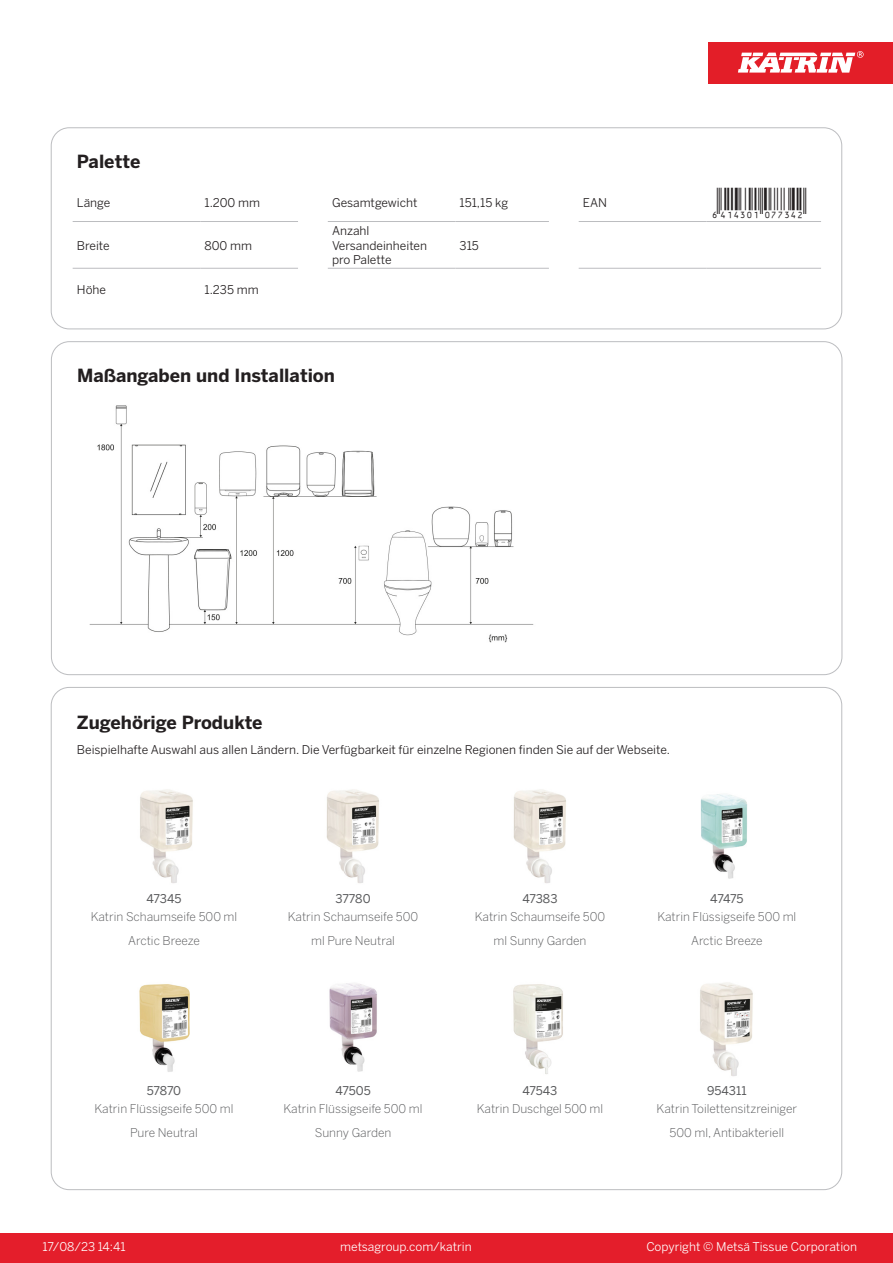
<style>
.page{position:relative;width:893px;height:1263px;background:#fff}
.page>*{position:absolute;margin:0;border:0;box-sizing:border-box;transform-origin:0 0}
.T_EAN{font:30px "Viisas EAN Matala";color:#231f20}
.T_TableHeader{font:700 18px "Benton Sans";color:#231f20}
.T_RelatedName{font:300 12px/24px "Benton Sans";color:#57585a;text-align:center}
.T_TableBody{font:12px/14.4px "Benton Sans";color:#231f20}
.t1{font:12px "Benton Sans";color:#fff}
.T_RelatedCode{font:12px "Benton Sans";letter-spacing:-.015em;color:#57585a}
</style>
<div class="page">
<div style="left:0;top:1233px;width:893px;height:30px;background:#e41e2b"></div>
<div style="left:708px;top:43px;width:185px;height:41px;background:#e31e28"></div>
<svg style="left:738px;top:51px;width:126px;height:22px"></svg>
<hr style="left:73px;top:221px;width:127px;height:1px;background:#bcbdc0">
<hr style="left:200px;top:221px;width:98px;height:1px;background:#bcbdc0">
<hr style="left:328px;top:221px;width:127px;height:1px;background:#bcbdc0">
<hr style="left:455px;top:221px;width:94px;height:1px;background:#bcbdc0">
<hr style="left:579px;top:221px;width:127px;height:1px;background:#bcbdc0">
<hr style="left:706px;top:221px;width:115px;height:1px;background:#bcbdc0">
<hr style="left:73px;top:268px;width:127px;height:1px;background:#bcbdc0">
<hr style="left:200px;top:268px;width:98px;height:1px;background:#bcbdc0">
<hr style="left:328px;top:268px;width:127px;height:1px;background:#bcbdc0">
<hr style="left:455px;top:268px;width:94px;height:1px;background:#bcbdc0">
<hr style="left:579px;top:268px;width:127px;height:1px;background:#bcbdc0">
<hr style="left:706px;top:268px;width:115px;height:1px;background:#bcbdc0">
<div style="left:51px;top:128px;width:791px;height:201px;border:1px solid #bcbdc0;border-radius:18px"></div>
<img style="left:89px;top:405px;width:445px;height:238px">
<img style="left:140px;top:789px;width:53px;height:94px">
<img style="left:326px;top:789px;width:53px;height:94px">
<img style="left:513px;top:789px;width:53px;height:94px">
<img style="left:700px;top:794px;width:47px;height:85px">
<img style="left:139px;top:984px;width:51px;height:88px">
<img style="left:329px;top:983px;width:48px;height:89px">
<img style="left:513px;top:984px;width:50px;height:90px">
<img style="left:700px;top:982px;width:53px;height:94px">
<p class="T_TableHeader" style="left:77px;top:150px;width:65px">Palette</p>
<p class="T_TableBody" style="left:77px;top:196px;width:35px">Länge</p>
<p class="T_TableBody" style="left:204px;top:196px;width:57px">1.200 mm</p>
<p class="T_TableBody" style="left:332px;top:196px;width:87px">Gesamtgewicht</p>
<p class="T_TableBody" style="left:460px;top:196px;width:50px">151,15 kg</p>
<p class="T_TableBody" style="left:583px;top:196px;width:26px">EAN</p>
<p class="T_EAN" style="left:710px;top:187px;width:97px">*6414301077342*</p>
<p class="T_TableBody" style="left:77px;top:238px;width:34px">Breite</p>
<p class="T_TableBody" style="left:204px;top:238px;width:49px">800 mm</p>
<p class="T_TableBody" style="left:332px;top:224px;width:97px">Anzahl<br>Versandeinheiten</p>
<p class="T_TableBody" style="left:332px;top:252px;width:61px">pro Palette</p>
<p class="T_TableBody" style="left:460px;top:238px;width:21px">315</p>
<p class="T_TableBody" style="left:77px;top:283px;width:31px">Höhe</p>
<p class="T_TableBody" style="left:204px;top:283px;width:56px">1.235 mm</p>
<p class="T_TableHeader" style="left:77px;top:364px;width:259px">Maßangaben und Installation</p>
<p class="T_TableHeader" style="left:77px;top:711px;width:187px">Zugehörige Produkte</p>
<p class="T_TableBody" style="left:77px;top:742px;width:595px">Beispielhafte Auswahl aus allen Ländern. Die Verfügbarkeit für einzelne Regionen finden Sie auf der Webseite.</p>
<p class="T_RelatedCode" style="left:146px;top:891px;width:37px">47345</p>
<p class="T_RelatedCode" style="left:335px;top:891px;width:37px">37780</p>
<p class="T_RelatedCode" style="left:522px;top:891px;width:37px">47383</p>
<p class="T_RelatedCode" style="left:710px;top:891px;width:35px">47475</p>
<p class="T_RelatedName" style="left:91px;top:904px;width:148px">Katrin Schaumseife 500 ml<br>Arctic Breeze</p>
<p class="T_RelatedName" style="left:288px;top:904px;width:132px">Katrin Schaumseife 500 ml Pure Neutral</p>
<p class="T_RelatedName" style="left:475px;top:904px;width:132px">Katrin Schaumseife 500 ml Sunny Garden</p>
<p class="T_RelatedName" style="left:657px;top:904px;width:141px">Katrin Flüssigseife 500 ml<br>Arctic Breeze</p>
<p class="T_RelatedCode" style="left:147px;top:1083px;width:36px">57870</p>
<p class="T_RelatedCode" style="left:335px;top:1083px;width:37px">47505</p>
<p class="T_RelatedCode" style="left:522px;top:1083px;width:36px">47543</p>
<p class="T_RelatedCode" style="left:707px;top:1083px;width:41px">954311</p>
<p class="T_RelatedName" style="left:94px;top:1096px;width:141px">Katrin Flüssigseife 500 ml<br>Pure Neutral</p>
<p class="T_RelatedName" style="left:283px;top:1096px;width:141px">Katrin Flüssigseife 500 ml<br>Sunny Garden</p>
<p class="T_RelatedName" style="left:477px;top:1096px;width:128px">Katrin Duschgel 500 ml</p>
<p class="T_RelatedName" style="left:657px;top:1096px;width:142px">Katrin Toilettensitzreiniger<br>500 ml, Antibakteriell</p>
<p class="t1" style="left:43px;top:1239px;width:85px">17/08/23 14:41</p>
<p class="t1" style="left:340px;top:1239px;width:133px">metsagroup.com/katrin</p>
<p class="t1" style="left:646px;top:1239px;width:212px">Copyright © Metsä Tissue Corporation</p>
</div>
